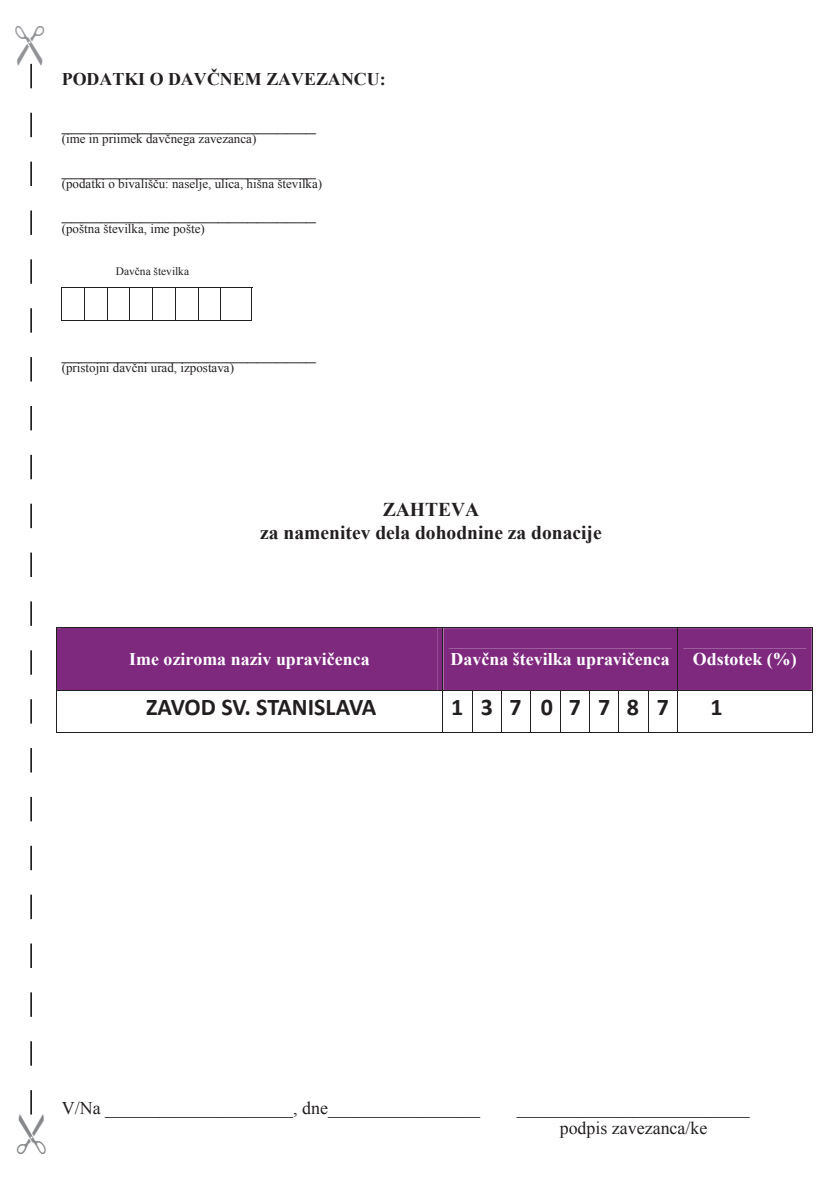
<style>
.page{position:relative;width:840px;height:1191px;background:#fff}
.page>*{position:absolute;margin:0;border:0;box-sizing:border-box;transform-origin:0 0}
.t1{font:700 24px "Calibri";color:#231f20}
.t2{font:19.6px "Times New Roman";color:#231f20}
.t3{font:700 19.6px/22.4px "Times New Roman";color:#231f20;text-align:center}
.t4{font:17.8px/20.6px "Times New Roman";color:#231f20;text-align:center}
.t5{font:700 17.8px "Times New Roman";color:#fff}
.t6{font:700 17.8px "Times New Roman";color:#231f20}
.t7{font:13px "Times New Roman";color:#231f20}
.t8{font:11.4px "Times New Roman";color:#231f20}
</style>
<div class="page">
<hr style="left:61px;top:287px;width:191px;height:1px;background:#231f20">
<hr style="left:61px;top:288px;width:1px;height:32px;background:#231f20">
<hr style="left:84px;top:288px;width:1px;height:32px;background:#231f20">
<hr style="left:107px;top:288px;width:1px;height:32px;background:#231f20">
<hr style="left:129px;top:288px;width:1px;height:32px;background:#231f20">
<hr style="left:152px;top:288px;width:1px;height:32px;background:#231f20">
<hr style="left:175px;top:288px;width:1px;height:32px;background:#231f20">
<hr style="left:198px;top:288px;width:1px;height:32px;background:#231f20">
<svg style="left:61px;top:320px;width:159px;height:1px"></svg>
<hr style="left:220px;top:288px;width:1px;height:32px;background:#231f20">
<hr style="left:221px;top:320px;width:30px;height:1px;background:#231f20">
<hr style="left:251px;top:288px;width:1px;height:32px;background:#231f20">
<div style="left:56px;top:627px;width:756px;height:63px;background:#7e287e"></div>
<hr style="left:56px;top:628px;width:1px;height:62px;background:#231f20">
<hr style="left:442px;top:628px;width:1px;height:62px;background:#231f20">
<hr style="left:676px;top:628px;width:1px;height:62px;background:#231f20">
<hr style="left:811px;top:628px;width:1px;height:62px;background:#231f20">
<hr style="left:56px;top:690px;width:756px;height:1px;background:#231f20">
<hr style="left:56px;top:690px;width:1px;height:42px;background:#231f20">
<hr style="left:442px;top:690px;width:1px;height:42px;background:#231f20">
<hr style="left:471px;top:690px;width:1px;height:42px;background:#231f20">
<hr style="left:501px;top:690px;width:1px;height:42px;background:#231f20">
<hr style="left:530px;top:690px;width:1px;height:42px;background:#231f20">
<hr style="left:559px;top:690px;width:1px;height:42px;background:#231f20">
<hr style="left:588px;top:690px;width:1px;height:42px;background:#231f20">
<hr style="left:618px;top:690px;width:1px;height:42px;background:#231f20">
<hr style="left:647px;top:690px;width:1px;height:42px;background:#231f20">
<hr style="left:676px;top:690px;width:1px;height:42px;background:#231f20">
<hr style="left:811px;top:690px;width:1px;height:42px;background:#231f20">
<hr style="left:56px;top:732px;width:756px;height:1px;background:#231f20">
<svg style="left:30px;top:63px;width:2px;height:1052px"></svg>
<h3 class="t6" style="left:62px;top:67px;width:325px">PODATKI O DAVČNEM ZAVEZANCU:</h3>
<h2 class="t2" style="left:62px;top:110px;width:255px">__________________________</h2>
<p class="t7" style="left:62px;top:130px;width:196px">(ime in priimek davčnega zavezanca)</p>
<h2 class="t2" style="left:62px;top:155px;width:255px">__________________________</h2>
<p class="t7" style="left:62px;top:175px;width:262px">(podatki o bivališču: naselje, ulica, hišna številka)</p>
<h2 class="t2" style="left:62px;top:200px;width:255px">__________________________</h2>
<p class="t7" style="left:62px;top:220px;width:144px">(poštna številka, ime pošte)</p>
<p class="t8" style="left:116px;top:264px;width:75px">Davčna številka</p>
<h2 class="t2" style="left:62px;top:339px;width:255px">__________________________</h2>
<p class="t7" style="left:62px;top:359px;width:174px">(pristojni davčni urad, izpostava)</p>
<h2 class="t3" style="left:260px;top:498px;width:343px">ZAHTEVA<br>za namenitev dela dohodnine za donacije</h2>
<h3 class="t5" style="left:129px;top:647px;width:242px">Ime oziroma naziv upravičenca</h3>
<h3 class="t5" style="left:450px;top:647px;width:220px">Davčna številka upravičenca</h3>
<h3 class="t5" style="left:692px;top:647px;width:105px">Odstotek (%)</h3>
<h1 class="t1" style="left:146px;top:690px;width:232px">ZAVOD SV. STANISLAVA</h1>
<h1 class="t1" style="left:451px;top:690px;width:161px">137077</h1>
<h1 class="t1" style="left:626px;top:690px;width:43px">8 7</h1>
<h1 class="t1" style="left:710px;top:690px;width:14px">1</h1>
<h3 class="t4" style="left:62px;top:1097px;width:419px">V/Na _____________________, dne_________________</h3>
<h3 class="t4" style="left:516px;top:1097px;width:234px">__________________________ podpis zavezanca/ke</h3>
</div>
